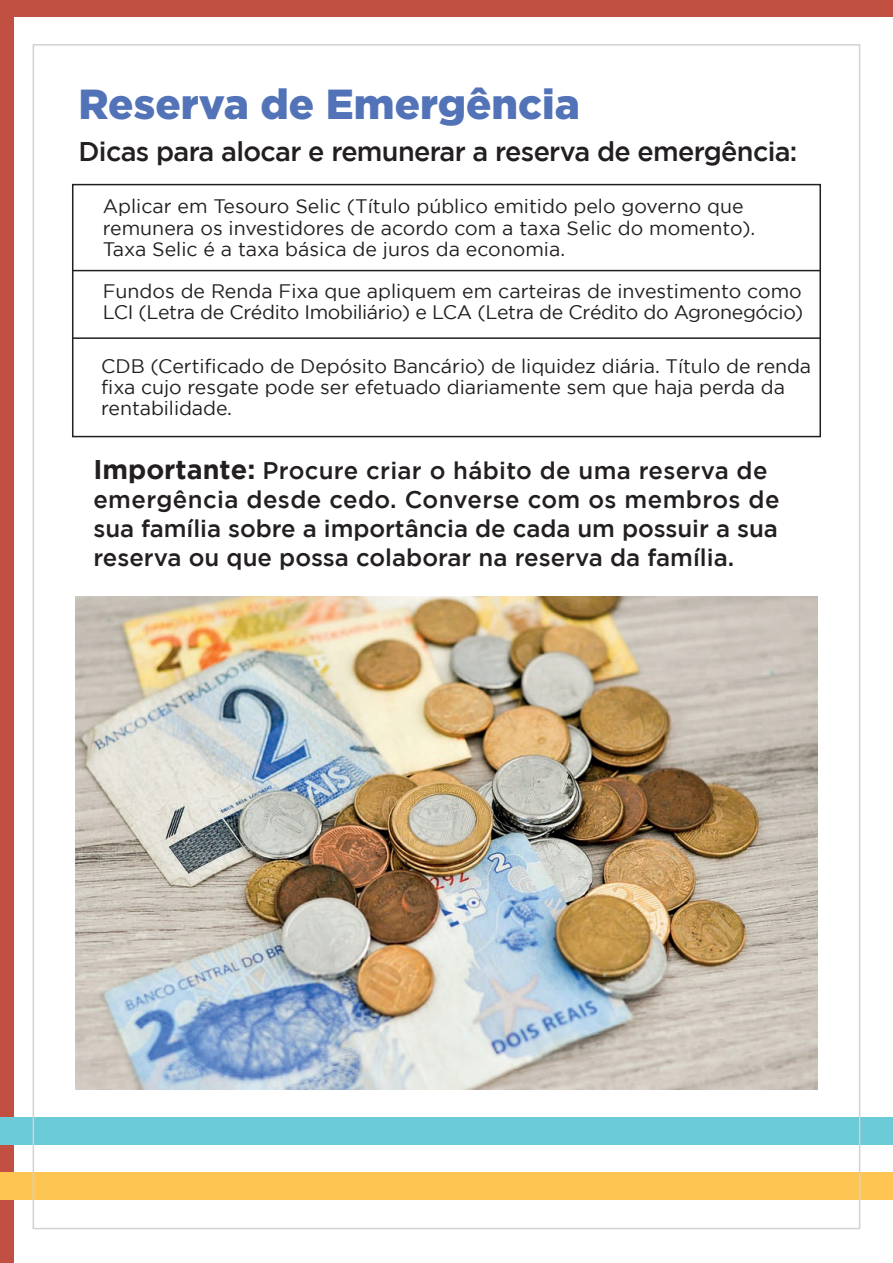
<style>
.page{position:relative;width:893px;height:1263px;background:#fff}
.page>*{position:absolute;margin:0;border:0;box-sizing:border-box;transform-origin:0 0}
.t1{font:900 42px "Gotham";color:#5273b8}
.t2{font:500 27px "Gotham";letter-spacing:-.025em;color:#231f20}
.t3{font:500 24px/28.8px "Gotham";color:#231f20}
.t4{font:19.5px/21px "Gotham";letter-spacing:-.005em;color:#231f20}
.s1{font-weight:700;font-size:27px}
</style>
<div class="page">
<div style="left:0;top:0;width:893px;height:17px;background:#c15043"></div>
<div style="left:0;top:0;width:14px;height:1263px;background:#c15043"></div>
<div style="left:0;top:1117px;width:893px;height:27px;background:#6bcbd6"></div>
<div style="left:0;top:1172px;width:893px;height:27px;background:#fec552"></div>
<div style="left:72px;top:184px;width:749px;height:253px;border:2px solid #231f20"></div>
<hr style="left:73px;top:270px;width:747px;height:1px;background:#231f20">
<hr style="left:73px;top:337px;width:747px;height:2px;background:#231f20">
<img style="left:76px;top:597px;width:741px;height:492px">
<h1 class="t1" style="left:79px;top:80px;width:503px">Reserva de Emergência</h1>
<h2 class="t2" style="left:79px;top:136px;width:720px">Dicas para alocar e remunerar a reserva de emergência:</h2>
<p class="t4" style="left:103px;top:196px;width:654px">Aplicar em Tesouro Selic (Título público emitido pelo governo que remunera os investidores de acordo com a taxa Selic do momento).<br>Taxa Selic é a taxa básica de juros da economia.</p>
<p class="t4" style="left:103px;top:280px;width:702px">Fundos de Renda Fixa que apliquem em carteiras de investimento como<br>LCI (Letra de Crédito Imobiliário) e LCA (Letra de Crédito do Agronegócio)</p>
<p class="t4" style="left:101px;top:355px;width:711px">CDB (Certificado de Depósito Bancário) de liquidez diária. Título de renda fixa cujo resgate pode ser efetuado diariamente sem que haja perda da rentabilidade.</p>
<p class="t3" style="left:93px;top:456px;width:688px"><span class="s1">Importante:</span> Procure criar o hábito de uma reserva de emergência desde cedo. Converse com os membros de sua família sobre a importância de cada um possuir a sua reserva ou que possa colaborar na reserva da família.</p>
</div>
